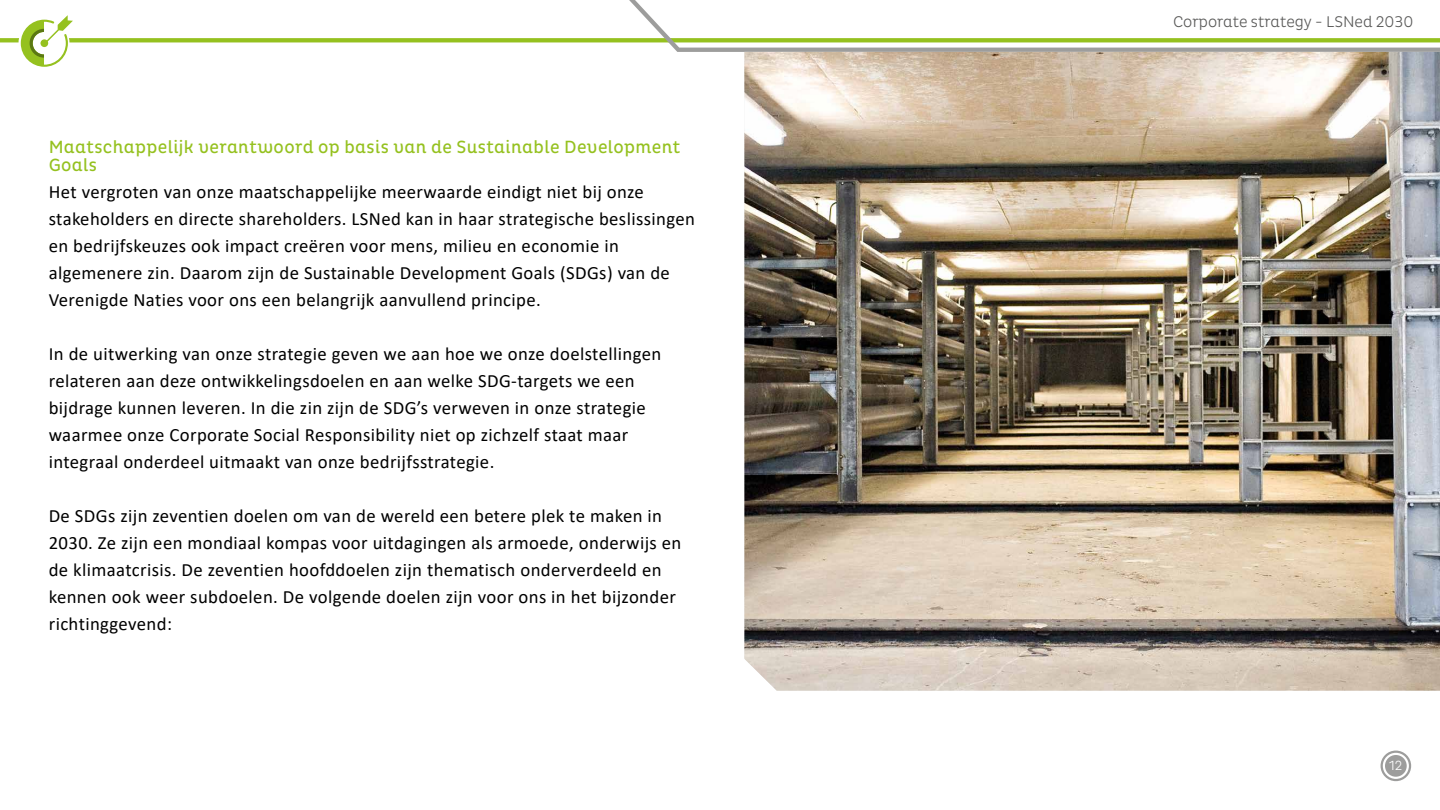
<style>
.page{position:relative;width:1440px;height:810px;background:#fff}
.page>*{position:absolute;margin:0;border:0;box-sizing:border-box;transform-origin:0 0}
.t1{font:18.75px/27px "Calibri";letter-spacing:.02em;color:#000}
.t2{font:18px/18px "Pluto Cond";letter-spacing:.02em;color:#95c11f}
.t3{font:300 15.75px "Pluto Cond";color:#575756}
.t4{font:300 13.5px "Pluto Cond";color:#fff}
</style>
<div class="page">
<svg style="left:1379px;top:749px;width:34px;height:34px"></svg>
<div style="left:1385px;top:755px;width:22px;height:22px;background:#9d9d9c;border-radius:50%"></div>
<div style="left:1381px;top:751px;width:30px;height:30px;border:2px solid #9d9d9c;border-radius:50%"></div>
<img style="left:744px;top:67px;width:696px;height:624px">
<svg style="left:0;top:0;width:1440px;height:67px"></svg>
<p class="t2" style="left:49px;top:139px;width:633px">Maatschappelijk verantwoord op basis van de Sustainable Development<br>Goals</p>
<p class="t1" style="left:49px;top:179px;width:648px">Het vergroten van onze maatschappelijke meerwaarde eindigt niet bij onze stakeholders en directe shareholders. LSNed kan in haar strategische beslissingen en bedrijfskeuzes ook impact creëren voor mens, milieu en economie in algemenere zin. Daarom zijn de Sustainable Development Goals (SDGs) van de Verenigde Naties voor ons een belangrijk aanvullend principe.</p>
<p class="t1" style="left:49px;top:341px;width:614px">In de uitwerking van onze strategie geven we aan hoe we onze doelstellingen relateren aan deze ontwikkelingsdoelen en aan welke SDG-targets we een bijdrage kunnen leveren. In die zin zijn de SDG’s verweven in onze strategie waarmee onze Corporate Social Responsibility niet op zichzelf staat maar integraal onderdeel uitmaakt van onze bedrijfsstrategie.</p>
<p class="t1" style="left:49px;top:503px;width:634px">De SDGs zijn zeventien doelen om van de wereld een betere plek te maken in 2030. Ze zijn een mondiaal kompas voor uitdagingen als armoede, onderwijs en de klimaatcrisis. De zeventien hoofddoelen zijn thematisch onderverdeeld en kennen ook weer subdoelen. De volgende doelen zijn voor ons in het bijzonder richtinggevend:</p>
<p class="t3" style="left:1173px;top:16px;width:242px">Corporate strategy - LSNed 2030</p>
<p class="t4" style="left:1389px;top:760px;width:15px">12</p>
</div>
